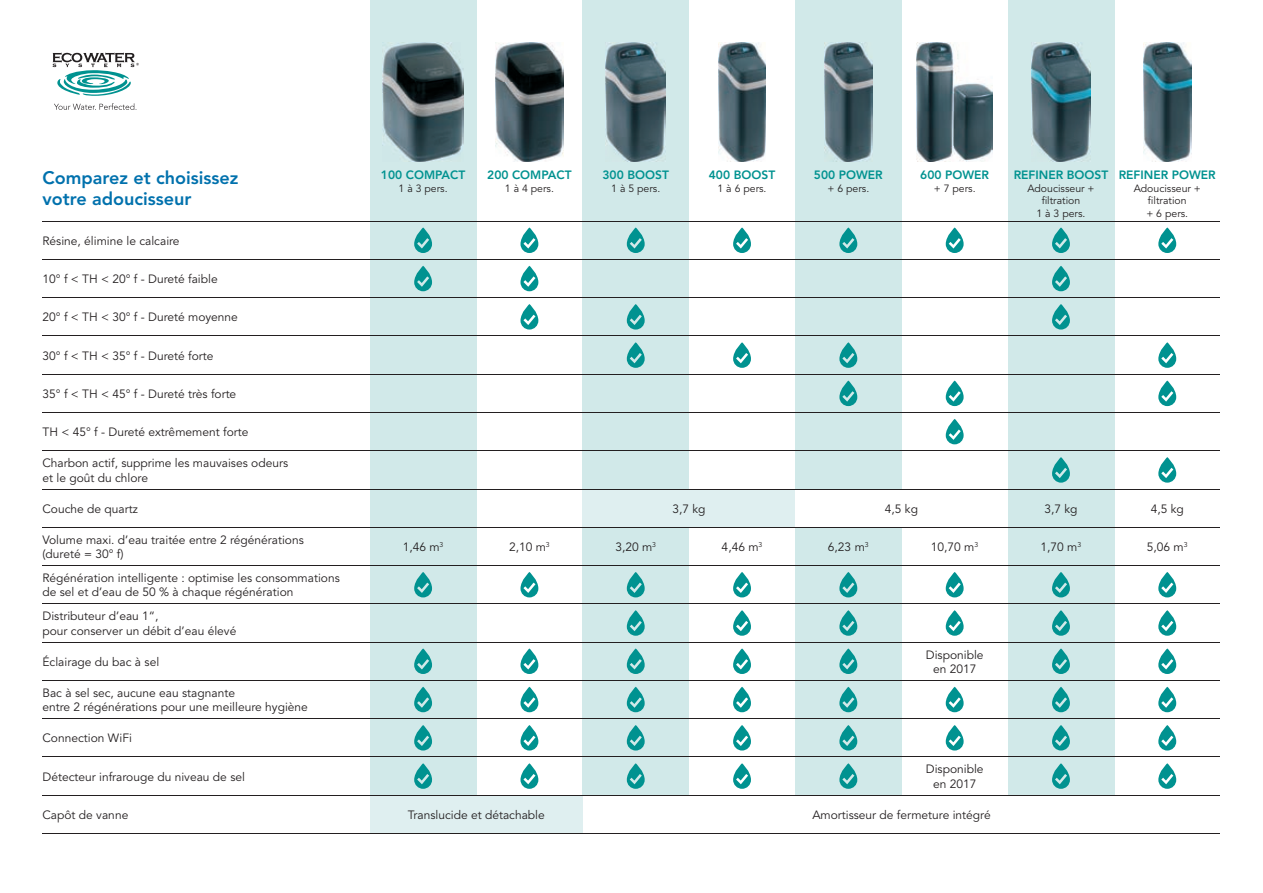
<style>
.page{position:relative;width:1263px;height:893px;background:#fff}
.page>*{position:absolute;margin:0;border:0;box-sizing:border-box;transform-origin:0 0}
.t1{font:800 18px/21.6px "Avenir LT Std";color:#0071ad}
.t2{font:12px/14.4px "Avenir LT Std";color:#231f20}
.t3{font:800 12px "Avenir LT Std";color:#009290}
.t4{font:10.5px/12.6px "Avenir LT Std";color:#231f20;text-align:center}
</style>
<div class="page">
<div style="left:370px;top:0;width:106px;height:833px;background:#d1e9e9"></div>
<div style="left:583px;top:0;width:106px;height:833px;background:#d1e9e9"></div>
<div style="left:795px;top:0;width:106px;height:833px;background:#d1e9e9"></div>
<div style="left:1008px;top:0;width:106px;height:833px;background:#d1e9e9"></div>
<img style="left:1031px;top:43px;width:60px;height:119px">
<svg style="left:1158px;top:381px;width:18px;height:25px"></svg>
<svg style="left:1158px;top:572px;width:18px;height:25px"></svg>
<svg style="left:1158px;top:687px;width:18px;height:25px"></svg>
<svg style="left:1158px;top:725px;width:18px;height:25px"></svg>
<svg style="left:1158px;top:227px;width:18px;height:26px"></svg>
<svg style="left:1158px;top:610px;width:18px;height:26px"></svg>
<svg style="left:1158px;top:342px;width:18px;height:26px"></svg>
<svg style="left:1158px;top:648px;width:18px;height:26px"></svg>
<svg style="left:1158px;top:763px;width:18px;height:26px"></svg>
<svg style="left:1158px;top:457px;width:18px;height:26px"></svg>
<img style="left:824px;top:43px;width:48px;height:119px">
<svg style="left:946px;top:381px;width:17px;height:25px"></svg>
<svg style="left:946px;top:572px;width:17px;height:25px"></svg>
<svg style="left:946px;top:687px;width:17px;height:25px"></svg>
<svg style="left:946px;top:725px;width:17px;height:25px"></svg>
<svg style="left:946px;top:227px;width:17px;height:26px"></svg>
<svg style="left:946px;top:419px;width:17px;height:25px"></svg>
<svg style="left:946px;top:610px;width:17px;height:26px"></svg>
<img style="left:606px;top:43px;width:59px;height:119px">
<svg style="left:733px;top:572px;width:18px;height:25px"></svg>
<svg style="left:733px;top:687px;width:18px;height:25px"></svg>
<svg style="left:733px;top:725px;width:18px;height:25px"></svg>
<svg style="left:733px;top:227px;width:18px;height:26px"></svg>
<svg style="left:733px;top:610px;width:18px;height:26px"></svg>
<svg style="left:733px;top:342px;width:18px;height:26px"></svg>
<svg style="left:733px;top:648px;width:18px;height:26px"></svg>
<svg style="left:733px;top:763px;width:18px;height:26px"></svg>
<img style="left:383px;top:43px;width:80px;height:119px">
<svg style="left:520px;top:266px;width:18px;height:25px"></svg>
<svg style="left:520px;top:572px;width:18px;height:25px"></svg>
<svg style="left:520px;top:687px;width:18px;height:25px"></svg>
<svg style="left:520px;top:304px;width:18px;height:26px"></svg>
<svg style="left:520px;top:725px;width:18px;height:25px"></svg>
<svg style="left:520px;top:648px;width:18px;height:26px"></svg>
<svg style="left:520px;top:763px;width:18px;height:26px"></svg>
<svg style="left:520px;top:227px;width:18px;height:26px"></svg>
<svg style="left:414px;top:266px;width:18px;height:25px"></svg>
<svg style="left:414px;top:572px;width:18px;height:25px"></svg>
<svg style="left:414px;top:687px;width:18px;height:25px"></svg>
<svg style="left:414px;top:725px;width:18px;height:25px"></svg>
<svg style="left:414px;top:648px;width:18px;height:26px"></svg>
<svg style="left:414px;top:763px;width:18px;height:26px"></svg>
<svg style="left:414px;top:227px;width:18px;height:26px"></svg>
<div style="left:370px;top:795px;width:213px;height:38px;background:#dfeff0"></div>
<svg style="left:53px;top:53px;width:86px;height:43px"></svg>
<svg style="left:54px;top:103px;width:83px;height:7px"></svg>
<img style="left:917px;top:43px;width:76px;height:119px">
<img style="left:1143px;top:43px;width:48px;height:119px">
<svg style="left:1052px;top:266px;width:18px;height:25px"></svg>
<svg style="left:1052px;top:572px;width:18px;height:25px"></svg>
<svg style="left:1052px;top:687px;width:18px;height:25px"></svg>
<svg style="left:1052px;top:725px;width:18px;height:25px"></svg>
<svg style="left:1052px;top:227px;width:18px;height:26px"></svg>
<svg style="left:1052px;top:304px;width:18px;height:26px"></svg>
<svg style="left:1052px;top:610px;width:18px;height:26px"></svg>
<svg style="left:1052px;top:648px;width:18px;height:26px"></svg>
<svg style="left:1052px;top:763px;width:18px;height:26px"></svg>
<svg style="left:1052px;top:457px;width:18px;height:26px"></svg>
<img style="left:718px;top:43px;width:48px;height:119px">
<svg style="left:839px;top:381px;width:18px;height:25px"></svg>
<svg style="left:839px;top:572px;width:18px;height:25px"></svg>
<svg style="left:839px;top:687px;width:18px;height:25px"></svg>
<svg style="left:839px;top:725px;width:18px;height:25px"></svg>
<svg style="left:839px;top:227px;width:18px;height:26px"></svg>
<svg style="left:839px;top:610px;width:18px;height:26px"></svg>
<svg style="left:839px;top:342px;width:18px;height:26px"></svg>
<div style="left:795px;top:489px;width:213px;height:38px;background:#fff"></div>
<svg style="left:839px;top:648px;width:18px;height:26px"></svg>
<svg style="left:839px;top:763px;width:18px;height:26px"></svg>
<img style="left:495px;top:43px;width:68px;height:119px">
<svg style="left:627px;top:572px;width:18px;height:25px"></svg>
<svg style="left:627px;top:687px;width:18px;height:25px"></svg>
<svg style="left:627px;top:304px;width:18px;height:26px"></svg>
<svg style="left:627px;top:610px;width:18px;height:26px"></svg>
<svg style="left:627px;top:725px;width:18px;height:25px"></svg>
<svg style="left:627px;top:342px;width:18px;height:26px"></svg>
<div style="left:583px;top:489px;width:212px;height:38px;background:#dfeff0"></div>
<svg style="left:627px;top:648px;width:18px;height:26px"></svg>
<svg style="left:627px;top:763px;width:18px;height:26px"></svg>
<svg style="left:627px;top:227px;width:18px;height:26px"></svg>
<div style="left:583px;top:795px;width:637px;height:38px;background:#fff"></div>
<hr style="left:43px;top:221px;width:1177px;height:1px;background:#231f20">
<hr style="left:43px;top:259px;width:1177px;height:1px;background:#231f20">
<hr style="left:43px;top:297px;width:1177px;height:1px;background:#231f20">
<hr style="left:43px;top:336px;width:1177px;height:1px;background:#231f20">
<hr style="left:43px;top:374px;width:1177px;height:1px;background:#231f20">
<hr style="left:43px;top:412px;width:1177px;height:1px;background:#231f20">
<hr style="left:43px;top:450px;width:1177px;height:1px;background:#231f20">
<hr style="left:43px;top:489px;width:1177px;height:1px;background:#231f20">
<hr style="left:43px;top:603px;width:1177px;height:1px;background:#231f20">
<hr style="left:43px;top:718px;width:1177px;height:1px;background:#231f20">
<hr style="left:43px;top:527px;width:1177px;height:1px;background:#231f20">
<hr style="left:43px;top:642px;width:1177px;height:1px;background:#231f20">
<hr style="left:43px;top:756px;width:1177px;height:1px;background:#231f20">
<hr style="left:43px;top:565px;width:1177px;height:1px;background:#231f20">
<hr style="left:43px;top:680px;width:1177px;height:1px;background:#231f20">
<hr style="left:43px;top:795px;width:1177px;height:1px;background:#231f20">
<hr style="left:43px;top:833px;width:1177px;height:1px;background:#231f20">
<h1 class="t1" style="left:43px;top:167px;width:197px">Comparez et choisissez votre adoucisseur</h1>
<p class="t2" style="left:43px;top:234px;width:139px">Résine, élimine le calcaire</p>
<p class="t2" style="left:43px;top:272px;width:177px">10° f &lt; TH &lt; 20° f - Dureté faible</p>
<p class="t2" style="left:43px;top:310px;width:197px">20° f &lt; TH &lt; 30° f - Dureté moyenne</p>
<p class="t2" style="left:43px;top:349px;width:172px">30° f &lt; TH &lt; 35° f - Dureté forte</p>
<p class="t2" style="left:43px;top:387px;width:195px">35° f &lt; TH &lt; 45° f - Dureté très forte</p>
<p class="t2" style="left:43px;top:425px;width:207px">TH &lt; 45° f - Dureté extrêmement forte</p>
<p class="t2" style="left:43px;top:456px;width:247px">Charbon actif, supprime les mauvaises odeurs et le goût du chlore</p>
<p class="t2" style="left:43px;top:502px;width:97px">Couche de quartz</p>
<p class="t2" style="left:43px;top:533px;width:263px">Volume maxi. d’eau traitée entre 2 régénérations (dureté = 30° f)</p>
<p class="t2" style="left:43px;top:571px;width:299px">Régénération intelligente : optimise les consommations de sel et d’eau de 50 % à chaque régénération</p>
<p class="t2" style="left:43px;top:609px;width:195px">Distributeur d’eau 1“,<br>pour conserver un débit d’eau élevé</p>
<p class="t2" style="left:43px;top:655px;width:118px">Éclairage du bac à sel</p>
<p class="t2" style="left:43px;top:686px;width:267px">Bac à sel sec, aucune eau stagnante<br>entre 2 régénérations pour une meilleure hygiène</p>
<p class="t2" style="left:43px;top:731px;width:91px">Connection WiFi</p>
<p class="t2" style="left:43px;top:770px;width:204px">Détecteur infrarouge du niveau de sel</p>
<p class="t2" style="left:43px;top:808px;width:87px">Capôt de vanne</p>
<p class="t3" style="left:381px;top:168px;width:86px">100 COMPACT</p>
<p class="t4" style="left:399px;top:182px;width:51px">1 à 3 pers.</p>
<p class="t3" style="left:487px;top:168px;width:86px">200 COMPACT</p>
<p class="t4" style="left:505px;top:182px;width:51px">1 à 4 pers.</p>
<p class="t3" style="left:602px;top:168px;width:68px">300 BOOST</p>
<p class="t4" style="left:611px;top:182px;width:51px">1 à 5 pers.</p>
<p class="t3" style="left:709px;top:168px;width:68px">400 BOOST</p>
<p class="t4" style="left:717px;top:182px;width:51px">1 à 6 pers.</p>
<p class="t3" style="left:814px;top:168px;width:70px">500 POWER</p>
<p class="t4" style="left:827px;top:182px;width:43px">+ 6 pers.</p>
<p class="t3" style="left:920px;top:168px;width:70px">600 POWER</p>
<p class="t4" style="left:934px;top:182px;width:43px">+ 7 pers.</p>
<p class="t3" style="left:1014px;top:168px;width:96px">REFINER BOOST</p>
<p class="t4" style="left:1027px;top:182px;width:69px">Adoucisseur + filtration<br>1 à 3 pers.</p>
<p class="t3" style="left:1119px;top:168px;width:99px">REFINER POWER</p>
<p class="t4" style="left:1134px;top:182px;width:69px">Adoucisseur + filtration<br>+ 6 pers.</p>
<p class="t2" style="left:672px;top:502px;width:35px">3,7 kg</p>
<p class="t2" style="left:885px;top:502px;width:35px">4,5 kg</p>
<p class="t2" style="left:1044px;top:502px;width:35px">3,7 kg</p>
<p class="t2" style="left:1151px;top:502px;width:35px">4,5 kg</p>
<p class="t2" style="left:403px;top:540px;width:42px">1,46 m<sup>3</sup></p>
<p class="t2" style="left:509px;top:540px;width:42px">2,10 m<sup>3</sup></p>
<p class="t2" style="left:615px;top:540px;width:42px">3,20 m<sup>3</sup></p>
<p class="t2" style="left:722px;top:540px;width:42px">4,46 m<sup>3</sup></p>
<p class="t2" style="left:828px;top:540px;width:42px">6,23 m<sup>3</sup></p>
<p class="t2" style="left:931px;top:540px;width:49px">10,70 m<sup>3</sup></p>
<p class="t2" style="left:1040px;top:540px;width:42px">1,70 m<sup>3</sup></p>
<p class="t2" style="left:1147px;top:540px;width:42px">5,06 m<sup>3</sup></p>
<p class="t2" style="left:926px;top:648px;width:59px;text-align:center">Disponible en 2017</p>
<p class="t2" style="left:926px;top:762px;width:59px;text-align:center">Disponible en 2017</p>
<p class="t2" style="left:408px;top:808px;width:139px">Translucide et détachable</p>
<p class="t2" style="left:812px;top:808px;width:180px">Amortisseur de fermeture intégré</p>
</div>
